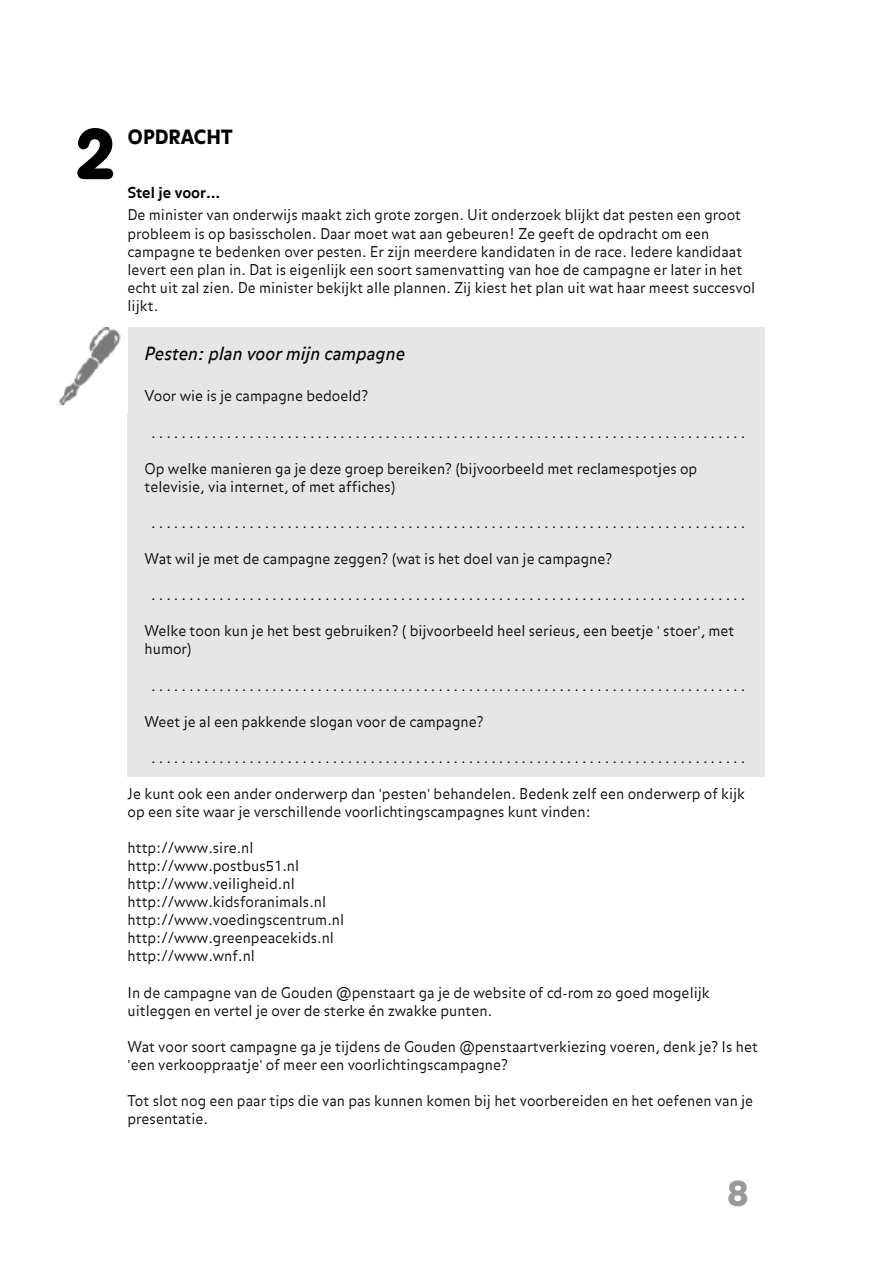
<style>
.page{position:relative;width:893px;height:1263px;background:#fff}
.page>*{position:absolute;margin:0;border:0;box-sizing:border-box;transform-origin:0 0}
.t1{font:700 72px "AG Book Rounded";color:#000}
.t2{font:700 36px "AG Book Rounded";color:#999}
.t3{font:900 19.5px "Balance";color:#000}
.t4{font:italic 18px "Balance";color:#000}
.t5{font:700 15px "Balance";color:#000}
.t6{font:300 14.7px/18px "Balance";color:#000}
</style>
<div class="page">
<div style="left:128px;top:328px;width:637px;height:449px;background:#e6e6e6"></div>
<img style="left:59px;top:328px;width:62px;height:77px">
<h1 class="t1" style="left:75px;top:128px;width:44px">2</h1>
<h3 class="t3" style="left:128px;top:130px;width:107px">OPDRACHT</h3>
<p class="t5" style="left:128px;top:184px;width:94px">Stel je voor...</p>
<p class="t6" style="left:128px;top:206px;width:629px">De minister van onderwijs maakt zich grote zorgen. Uit onderzoek blijkt dat pesten een groot probleem is op basisscholen. Daar moet wat aan gebeuren! Ze geeft de opdracht om een campagne te bedenken over pesten. Er zijn meerdere kandidaten in de race. Iedere kandidaat levert een plan in. Dat is eigenlijk een soort samenvatting van hoe de campagne er later in het echt uit zal zien. De minister bekijkt alle plannen. Zij kiest het plan uit wat haar meest succesvol lijkt.</p>
<p class="t4" style="left:145px;top:343px;width:262px">Pesten: plan voor mijn campagne</p>
<p class="t6" style="left:145px;top:387px;width:225px">Voor wie is je campagne bedoeld?</p>
<p class="t6" style="left:151px;top:423px;width:596px">. . . . . . . . . . . . . . . . . . . . . . . . . . . . . . . . . . . . . . . . . . . . . . . . . . . . . . . . . . . . . . . . . . . . . . . . . . . . . . .</p>
<p class="t6" style="left:145px;top:460px;width:554px">Op welke manieren ga je deze groep bereiken? (bijvoorbeeld met reclamespotjes op televisie, via internet, of met affiches)</p>
<p class="t6" style="left:151px;top:514px;width:596px">. . . . . . . . . . . . . . . . . . . . . . . . . . . . . . . . . . . . . . . . . . . . . . . . . . . . . . . . . . . . . . . . . . . . . . . . . . . . . . .</p>
<p class="t6" style="left:145px;top:550px;width:469px">Wat wil je met de campagne zeggen? (wat is het doel van je campagne?</p>
<p class="t6" style="left:151px;top:586px;width:596px">. . . . . . . . . . . . . . . . . . . . . . . . . . . . . . . . . . . . . . . . . . . . . . . . . . . . . . . . . . . . . . . . . . . . . . . . . . . . . . .</p>
<p class="t6" style="left:145px;top:622px;width:591px">Welke toon kun je het best gebruiken? ( bijvoorbeeld heel serieus, een beetje ' stoer', met humor)</p>
<p class="t6" style="left:151px;top:676px;width:596px">. . . . . . . . . . . . . . . . . . . . . . . . . . . . . . . . . . . . . . . . . . . . . . . . . . . . . . . . . . . . . . . . . . . . . . . . . . . . . . .</p>
<p class="t6" style="left:145px;top:712px;width:341px">Weet je al een pakkende slogan voor de campagne?</p>
<p class="t6" style="left:151px;top:749px;width:596px">. . . . . . . . . . . . . . . . . . . . . . . . . . . . . . . . . . . . . . . . . . . . . . . . . . . . . . . . . . . . . . . . . . . . . . . . . . . . . . .</p>
<p class="t6" style="left:128px;top:785px;width:619px">Je kunt ook een ander onderwerp dan 'pesten' behandelen. Bedenk zelf een onderwerp of kijk op een site waar je verschillende voorlichtingscampagnes kunt vinden:</p>
<p class="t6" style="left:128px;top:839px;width:218px">http://www.sire.nl http://www.postbus51.nl http://www.veiligheid.nl http://www.kidsforanimals.nl http://www.voedingscentrum.nl http://www.greenpeacekids.nl http://www.wnf.nl</p>
<p class="t6" style="left:128px;top:983px;width:584px">In de campagne van de Gouden @penstaart ga je de website of cd-rom zo goed mogelijk uitleggen en vertel je over de sterke én zwakke punten.</p>
<p class="t6" style="left:128px;top:1038px;width:632px">Wat voor soort campagne ga je tijdens de Gouden @penstaartverkiezing voeren, denk je? Is het 'een verkooppraatje' of meer een voorlichtingscampagne?</p>
<p class="t6" style="left:128px;top:1092px;width:627px">Tot slot nog een paar tips die van pas kunnen komen bij het voorbereiden en het oefenen van je presentatie.</p>
<h2 class="t2" style="left:727px;top:1180px;width:23px">8</h2>
</div>
